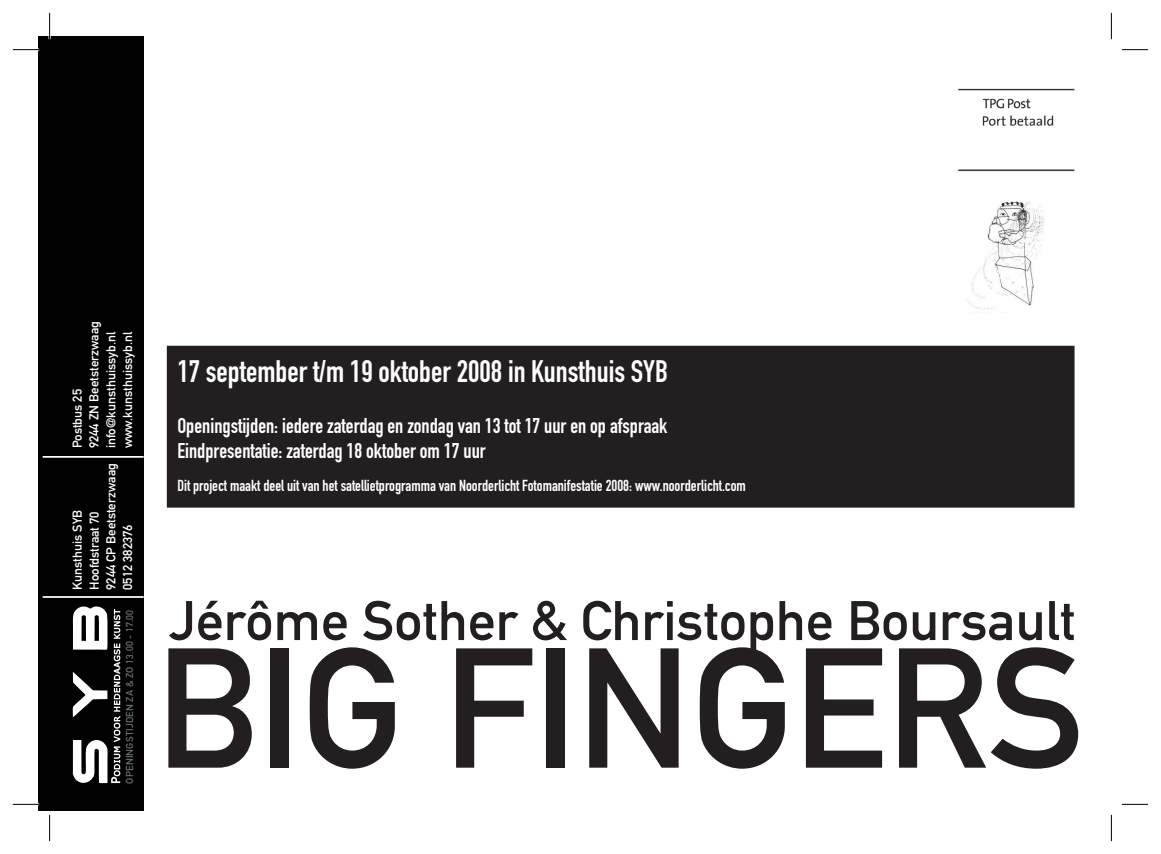
<style>
.page{position:relative;width:1161px;height:854px;background:#fff}
.page>*{position:absolute;margin:0;border:0;box-sizing:border-box;transform-origin:0 0}
.t1{font:167.47px "DIN Mittelschrift";color:#231f20}
.t2{font:54.77px "DIN Mittelschrift";color:#231f20}
.t3{font:30.62px "DIN Engschrift Alternate";color:#fff}
.t4{font:21px/25.2px "DIN Engschrift Alternate";color:#fff}
.t5{font:15.75px "DIN Engschrift Alternate";color:#fff}
.t6{font:12.78px/16.8px "DIN Mittelschrift";color:#fff}
.t7{font:9.97px "DIN Mittelschrift";letter-spacing:.015em;color:#666f71}
</style>
<div class="page">
<div style="left:168px;top:346px;width:905px;height:160px;background:#231f20"></div>
<div style="left:167px;top:345px;width:907px;height:162px;border:2px solid #231f20"></div>
<div style="left:39px;top:36px;width:105px;height:774px;background:#000"></div>
<svg style="left:72px;top:606px;width:48px;height:178px"></svg>
<img style="left:958px;top:88px;width:117px;height:84px">
<hr style="left:43px;top:596px;width:101px;height:1px;background:#fff">
<hr style="left:43px;top:456px;width:101px;height:1px;background:#fff">
<img style="left:967px;top:201px;width:77px;height:109px">
<hr style="left:49px;top:13px;width:2px;height:26px;background:#fff">
<svg style="left:13px;top:49px;width:26px;height:1px"></svg>
<svg style="left:1122px;top:49px;width:26px;height:1px"></svg>
<svg style="left:13px;top:803px;width:26px;height:1px"></svg>
<svg style="left:1122px;top:803px;width:26px;height:1px"></svg>
<svg style="left:49px;top:13px;width:1px;height:26px"></svg>
<svg style="left:49px;top:814px;width:1px;height:26px"></svg>
<svg style="left:1111px;top:13px;width:1px;height:26px"></svg>
<svg style="left:1111px;top:814px;width:1px;height:26px"></svg>
<p class="t6" style="left:69px;top:448px;width:129px;rotate:-90deg">Postbus 25<br>9244 ZN Beetsterzwaag info@kunsthuissyb.nl www.kunsthuissyb.nl</p>
<p class="t6" style="left:69px;top:589px;width:128px;rotate:-90deg">Kunsthuis SYB<br>Hoofdstraat 70<br>9244 CP Beetsterzwaag<br>0512 382376</p>
<p class="t7" style="left:124px;top:783px;width:175px;rotate:-90deg">OPENINGSTIJDEN ZA &amp; ZO 13.00 - 17.00</p>
<h3 class="t3" style="left:177px;top:353px;width:492px">17 september t/m 19 oktober 2008 in Kunsthuis SYB</h3>
<h3 class="t4" style="left:177px;top:412px;width:492px">Openingstijden: iedere zaterdag en zondag van 13 tot 17 uur en op afspraak<br>Eindpresentatie: zaterdag 18 oktober om 17 uur</h3>
<p class="t5" style="left:177px;top:476px;width:570px">Dit project maakt deel uit van het satellietprogramma van Noorderlicht Fotomanifestatie 2008: www.noorderlicht.com</p>
<h2 class="t2" style="left:169px;top:588px;width:908px">Jérôme Sother &amp; Christophe Boursault</h2>
<h1 class="t1" style="left:156px;top:610px;width:930px">BIG FINGERS</h1>
</div>
